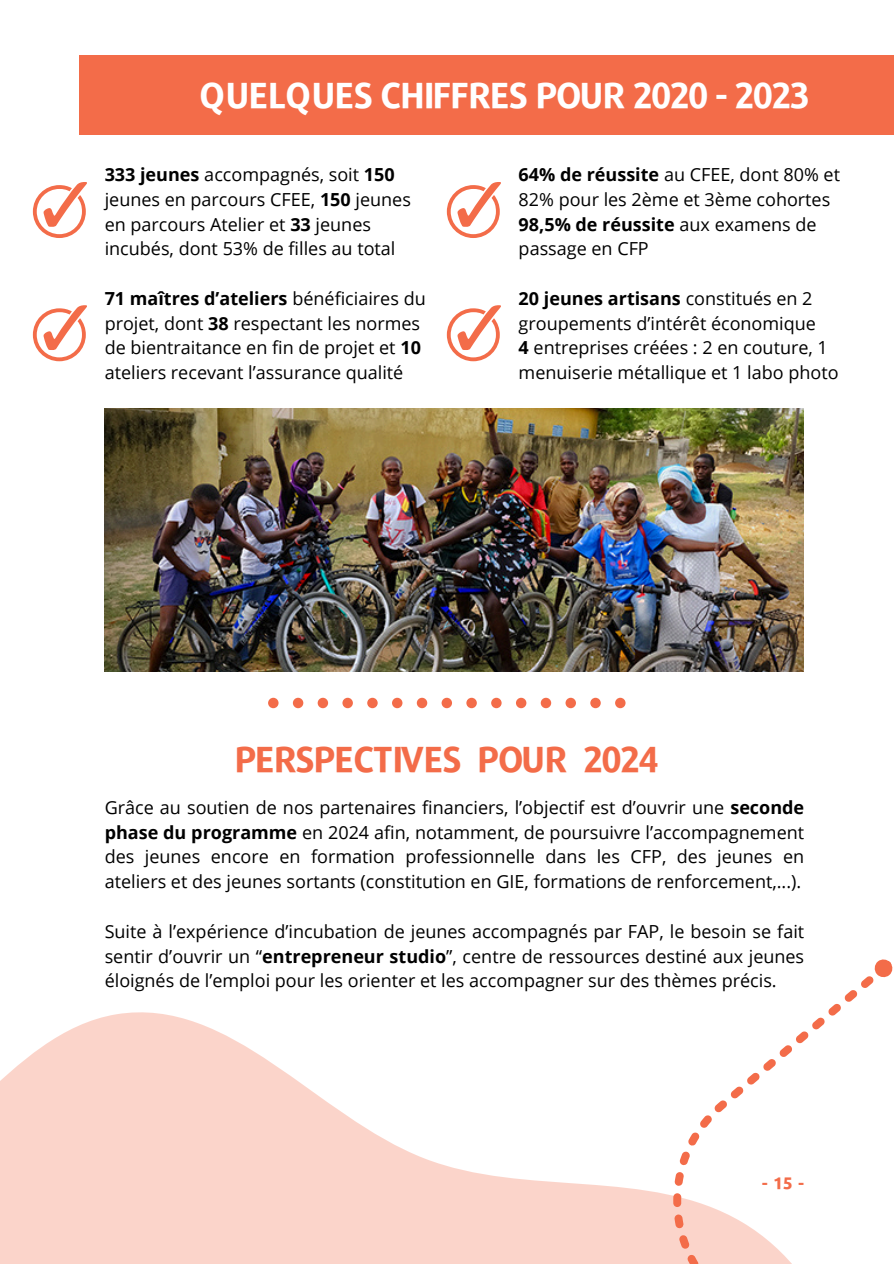
<style>
.page{position:relative;width:894px;height:1264px;background:#fff}
.page>*{position:absolute;margin:0;border:0;box-sizing:border-box;transform-origin:0 0}
.t1{font:700 36px "Repo";letter-spacing:-.055em;color:#fff}
.t2{font:700 36px "Repo";letter-spacing:-.055em;color:#f36c49}
.t3{font:18px/24.8px "Open Sans";color:#000}
.t4{font:800 16.5px "Repo";color:#f36c49}
.s1{font-weight:700}
</style>
<div class="page">
<svg style="left:33px;top:182px;width:54px;height:56px"></svg>
<div style="left:268px;top:697px;width:10px;height:11px;background:#f36c49;border-radius:50%"></div>
<div style="left:293px;top:697px;width:10px;height:11px;background:#f36c49;border-radius:50%"></div>
<div style="left:317px;top:697px;width:11px;height:11px;background:#f36c49;border-radius:50%"></div>
<div style="left:342px;top:697px;width:11px;height:11px;background:#f36c49;border-radius:50%"></div>
<div style="left:367px;top:697px;width:10px;height:11px;background:#f36c49;border-radius:50%"></div>
<div style="left:392px;top:697px;width:10px;height:11px;background:#f36c49;border-radius:50%"></div>
<svg style="left:416px;top:697px;width:11px;height:11px"></svg>
<div style="left:441px;top:697px;width:11px;height:11px;background:#f36c49;border-radius:50%"></div>
<div style="left:466px;top:697px;width:10px;height:11px;background:#f36c49;border-radius:50%"></div>
<div style="left:491px;top:697px;width:10px;height:11px;background:#f36c49;border-radius:50%"></div>
<div style="left:516px;top:697px;width:10px;height:11px;background:#f36c49;border-radius:50%"></div>
<div style="left:540px;top:697px;width:11px;height:11px;background:#f36c49;border-radius:50%"></div>
<div style="left:565px;top:697px;width:10px;height:11px;background:#f36c49;border-radius:50%"></div>
<div style="left:590px;top:697px;width:10px;height:11px;background:#f36c49;border-radius:50%"></div>
<div style="left:615px;top:697px;width:9px;height:11px;background:#f36c49;border-radius:50%"></div>
<svg style="left:0;top:959px;width:893px;height:304px"></svg>
<div style="left:79px;top:56px;width:814px;height:79px;background:#f36c49"></div>
<svg style="left:33px;top:305px;width:54px;height:56px"></svg>
<svg style="left:446px;top:182px;width:54px;height:56px"></svg>
<svg style="left:446px;top:305px;width:54px;height:56px"></svg>
<img style="left:105px;top:408px;width:698px;height:263px">
<p class="t1" style="left:199px;top:72px;width:612px">QUELQUES CHIFFRES POUR 2020 - 2023</p>
<p class="t3" style="left:105px;top:162px;width:308px"><span class="s1">333 jeunes</span> accompagnés, soit <span class="s1">150 </span>jeunes en parcours CFEE, <span class="s1">150</span> jeunes en parcours Atelier et <span class="s1">33</span> jeunes incubés, dont 53% de filles au total</p>
<p class="t3" style="left:105px;top:285px;width:322px"><span class="s1">71 maîtres d’ateliers</span> bénéficiaires du projet, dont <span class="s1">38</span> respectant les normes de bientraitance en fin de projet et <span class="s1">10 </span>ateliers recevant l’assurance qualité</p>
<p class="t3" style="left:518px;top:162px;width:323px"><span class="s1">64% de réussite</span> au CFEE, dont 80% et<br>82% pour les 2ème et 3ème cohortes</p>
<p class="t3" style="left:518px;top:211px;width:299px"><span class="s1">98,5% de réussite</span> aux examens de passage en CFP</p>
<p class="t3" style="left:518px;top:285px;width:299px"><span class="s1">20 jeunes artisans</span> constitués en 2 groupements d’intérêt économique</p>
<p class="t3" style="left:518px;top:335px;width:321px"><span class="s1">4</span> entreprises créées : 2 en couture, 1 menuiserie métallique et 1 labo photo</p>
<p class="t2" style="left:234px;top:735px;width:425px">PERSPECTIVES POUR 2024</p>
<p class="t3" style="left:105px;top:794px;width:700px;text-align:justify">Grâce au soutien de nos partenaires financiers, l’objectif est d’ouvrir une <span class="s1">seconde phase du programme</span> en 2024 afin, notamment, de poursuivre l’accompagnement des jeunes encore en formation professionnelle dans les CFP, des jeunes en ateliers et des jeunes sortants (constitution en GIE, formations de renforcement,...).</p>
<p class="t3" style="left:105px;top:918px;width:700px;text-align:justify">Suite à l’expérience d’incubation de jeunes accompagnés par FAP, le besoin se fait sentir d’ouvrir un “<span class="s1">entrepreneur studio</span>”, centre de ressources destiné aux jeunes éloignés de l’emploi pour les orienter et les accompagner sur des thèmes précis.</p>
<h1 class="t4" style="left:761px;top:1171px;width:44px">-15-</h1>
</div>
